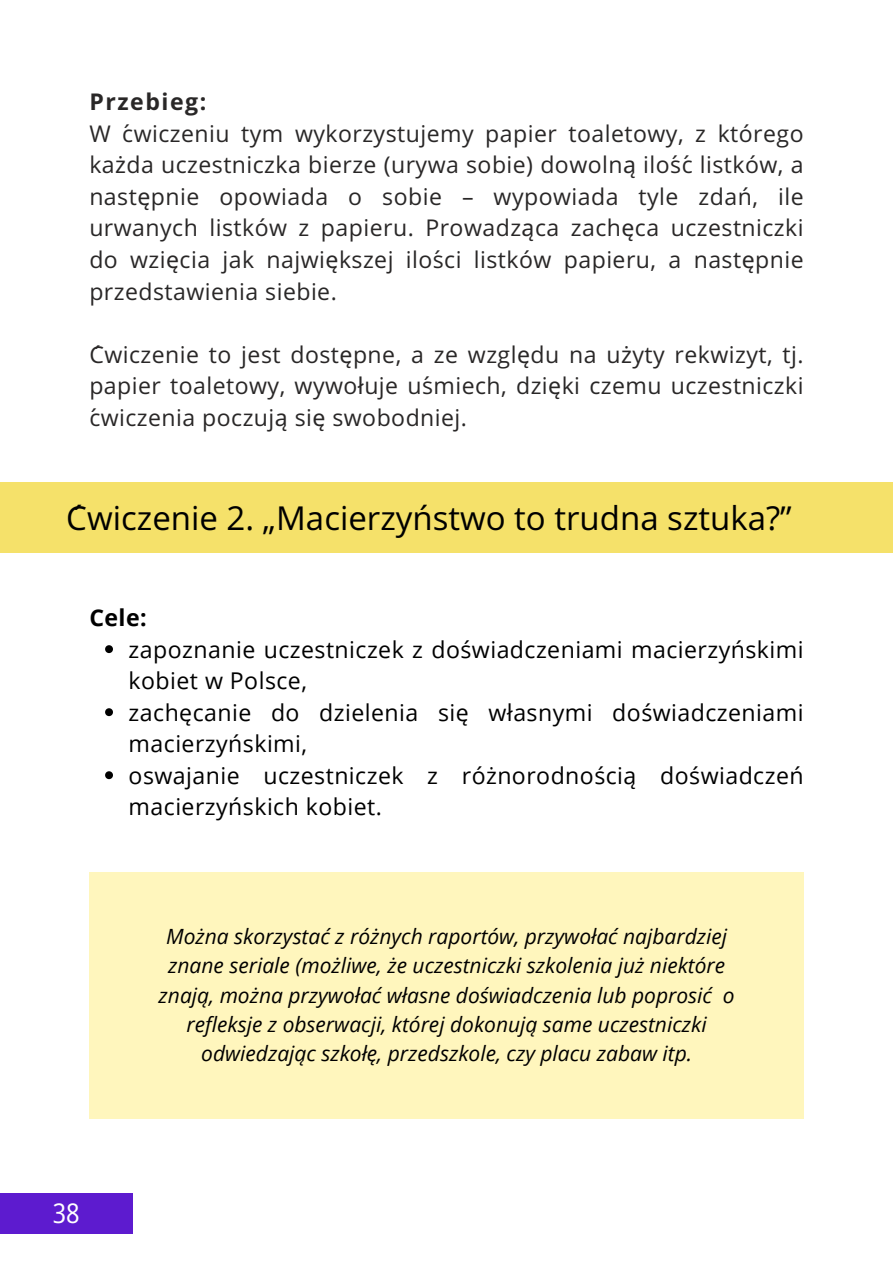
<style>
.page{position:relative;width:893px;height:1264px;background:#fff}
.page>*{position:absolute;margin:0;border:0;box-sizing:border-box;transform-origin:0 0}
.t1{font:33px "Open Sans Hebrew";color:#000}
.t2{font:semi-condensed 27px "Open Sans";color:#fff}
.t3{font:23.1px/31.5px "Open Sans Hebrew";letter-spacing:.02em;color:#292727;text-align:justify}
.t4{font:23.1px/31.5px "Open Sans";letter-spacing:.02em;color:#000}
.t5{font:700 23.1px "Open Sans Hebrew";letter-spacing:.07em;color:#292727}
.t6{font:700 23.1px "Open Sans";color:#000}
.t7{font:italic 21px/29.2px "Open Sans";color:#000;text-align:center}
.s1{font-family:"Noto Sans"}
</style>
<div class="page">
<div style="left:0;top:483px;width:892px;height:70px;background:#f5e16a"></div>
<div style="left:0;top:1193px;width:133px;height:40px;background:#5d1bcf"></div>
<div style="left:89px;top:872px;width:714px;height:246px;background:#fff6bd"></div>
<svg style="left:105px;top:645px;width:8px;height:8px"></svg>
<svg style="left:105px;top:708px;width:8px;height:8px"></svg>
<svg style="left:105px;top:771px;width:8px;height:8px"></svg>
<p class="t5" style="left:89px;top:86px;width:119px">Przebieg:</p>
<p class="t3" style="left:89px;top:117px;width:715px">W ćwiczeniu tym wykorzystujemy papier toaletowy, z którego ka<span class="s1">ż</span>da uczestniczka bierze (urywa sobie) dowoln<span class="s1">ą</span> ilość listków, a nast<span class="s1">ę</span>pnie opowiada o sobie – wypowiada tyle zdań, ile urwanych listków z papieru. Prowadz<span class="s1">ą</span>ca zach<span class="s1">ę</span>ca uczestniczki do wzi<span class="s1">ę</span>cia jak najwi<span class="s1">ę</span>kszej ilości listków papieru, a nast<span class="s1">ę</span>pnie przedstawienia siebie.</p>
<h1 class="t3" style="left:89px;top:338px;width:715px">Ćwiczenie to jest dost<span class="s1">ę</span>pne, a ze wzgl<span class="s1">ę</span>du na u<span class="s1">ż</span>yty rekwizyt, tj. papier toaletowy, wywo<span class="s1">ł</span>uje uśmiech, dzi<span class="s1">ę</span>ki czemu uczestniczki ćwiczenia poczuj<span class="s1">ą</span> si<span class="s1">ę</span> swobodniej.</h1>
<p class="t1" style="left:66px;top:494px;width:727px">Ćwiczenie 2. „Macierzyństwo to trudna sztuka?”</p>
<p class="t6" style="left:89px;top:601px;width:59px">Cele:</p>
<p class="t4" style="left:129px;top:633px;width:676px">zapoznanie uczestniczek z doświadczeniami macierzyńskimi kobiet w Polsce,</p>
<p class="t4" style="left:129px;top:696px;width:676px">zachęcanie do dzielenia się własnymi doświadczeniami macierzyńskimi,</p>
<p class="t4" style="left:129px;top:759px;width:676px">oswajanie uczestniczek z różnorodnością doświadczeń macierzyńskich kobiet.</p>
<h2 class="t2" style="left:53px;top:1194px;width:28px">38</h2>
<p class="t2" style="left:60px;top:1194px;width:15px">1</p>
<p class="t7" style="left:159px;top:921px;width:577px">Można skorzystać z różnych raportów, przywołać najbardziej znane seriale (możliwe, że uczestniczki szkolenia już niektóre znają, można przywołać własne doświadczenia lub poprosić o refleksje z obserwacji, której dokonują same uczestniczki odwiedzając szkołę, przedszkole, czy placu zabaw itp.</p>
</div>
